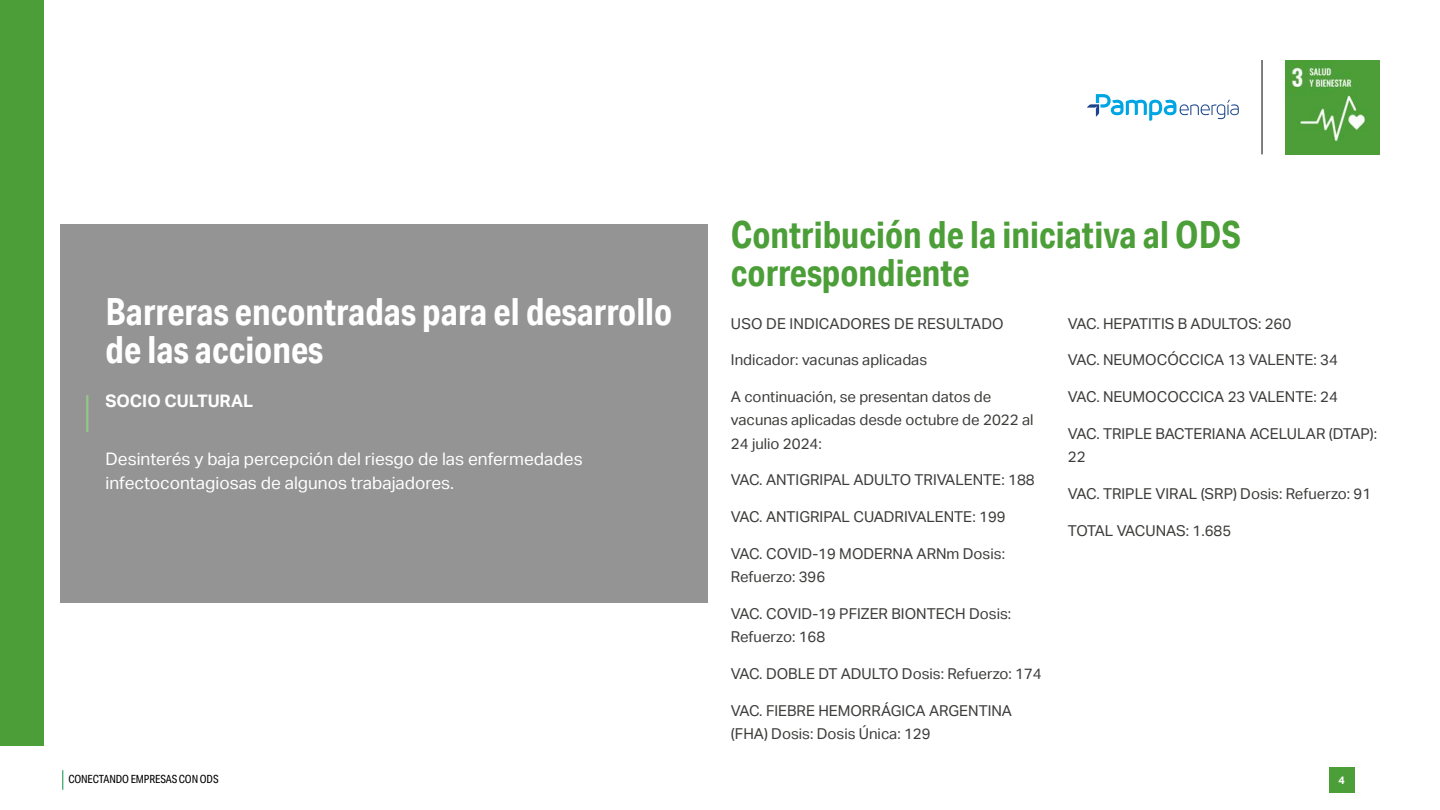
<style>
.page{position:relative;width:1440px;height:810px;background:#fff}
.page>*{position:absolute;margin:0;border:0;box-sizing:border-box;transform-origin:0 0}
.t1{font:700 37.5px/38.2px "Aktiv Grotesk Cd";color:#fff}
.t2{font:700 37.5px/38.2px "Aktiv Grotesk Cd";color:#4c9f38}
.t3{font:17.25px/23.2px "Aktiv Grotesk";color:#fff}
.t4{font:700 17.25px "Aktiv Grotesk";color:#fff}
.t5{font:15px/23.2px "Aktiv Grotesk";color:#3c3c3b}
.t6{font:11.25px "Aktiv Grotesk Cd";letter-spacing:-.01em;color:#000}
.t7{font:700 10.88px "Aktiv Grotesk";color:#fff}
</style>
<div class="page">
<svg style="left:62px;top:770px;width:1px;height:20px"></svg>
<div style="left:1329px;top:767px;width:25px;height:26px;background:#4c9f38"></div>
<img style="left:1285px;top:60px;width:95px;height:95px">
<hr style="left:1262px;top:60px;width:1px;height:94px;background:#000">
<svg style="left:1087px;top:94px;width:152px;height:27px"></svg>
<div style="left:0;top:0;width:44px;height:746px;background:#4c9f38"></div>
<div style="left:60px;top:225px;width:648px;height:378px;background:#949494"></div>
<hr style="left:86px;top:395px;width:2px;height:37px;background:#94c588">
<h1 class="t1" style="left:106px;top:292px;width:568px">Barreras encontradas para el desarrollo de las acciones</h1>
<p class="t4" style="left:106px;top:391px;width:149px">SOCIO CULTURAL</p>
<p class="t3" style="left:106px;top:448px;width:479px">Desinterés y baja percepción del riesgo de las enfermedades infectocontagiosas de algunos trabajadores.</p>
<h1 class="t2" style="left:731px;top:215px;width:512px">Contribución de la iniciativa al ODS correspondiente</h1>
<p class="t5" style="left:731px;top:312px;width:274px">USO DE INDICADORES DE RESULTADO</p>
<p class="t5" style="left:731px;top:349px;width:198px">Indicador: vacunas aplicadas</p>
<p class="t5" style="left:731px;top:385px;width:304px">A continuación, se presentan datos de vacunas aplicadas desde octubre de 2022 al<br>24 julio 2024:</p>
<p class="t5" style="left:731px;top:469px;width:305px">VAC. ANTIGRIPAL ADULTO TRIVALENTE: 188</p>
<p class="t5" style="left:731px;top:505px;width:276px">VAC. ANTIGRIPAL CUADRIVALENTE: 199</p>
<p class="t5" style="left:731px;top:542px;width:276px">VAC. COVID-19 MODERNA ARNm Dosis:<br>Refuerzo: 396</p>
<p class="t5" style="left:731px;top:602px;width:282px">VAC. COVID-19 PFIZER BIONTECH Dosis:<br>Refuerzo: 168</p>
<p class="t5" style="left:731px;top:662px;width:312px">VAC. DOBLE DT ADULTO Dosis: Refuerzo: 174</p>
<p class="t5" style="left:731px;top:699px;width:283px">VAC. FIEBRE HEMORRÁGICA ARGENTINA (FHA) Dosis: Dosis Única: 129</p>
<p class="t5" style="left:1068px;top:312px;width:225px">VAC. HEPATITIS B ADULTOS: 260</p>
<p class="t5" style="left:1068px;top:349px;width:272px">VAC. NEUMOCÓCCICA 13 VALENTE: 34</p>
<p class="t5" style="left:1068px;top:385px;width:272px">VAC. NEUMOCOCCICA 23 VALENTE: 24</p>
<p class="t5" style="left:1068px;top:422px;width:311px">VAC. TRIPLE BACTERIANA ACELULAR (DTAP):<br>22</p>
<p class="t5" style="left:1068px;top:482px;width:305px">VAC. TRIPLE VIRAL (SRP) Dosis: Refuerzo: 91</p>
<p class="t5" style="left:1068px;top:519px;width:165px">TOTAL VACUNAS: 1.685</p>
<p class="t6" style="left:68px;top:773px;width:152px">CONECTANDO EMPRESAS CON ODS</p>
<p class="t7" style="left:1338px;top:774px;width:8px">4</p>
</div>
